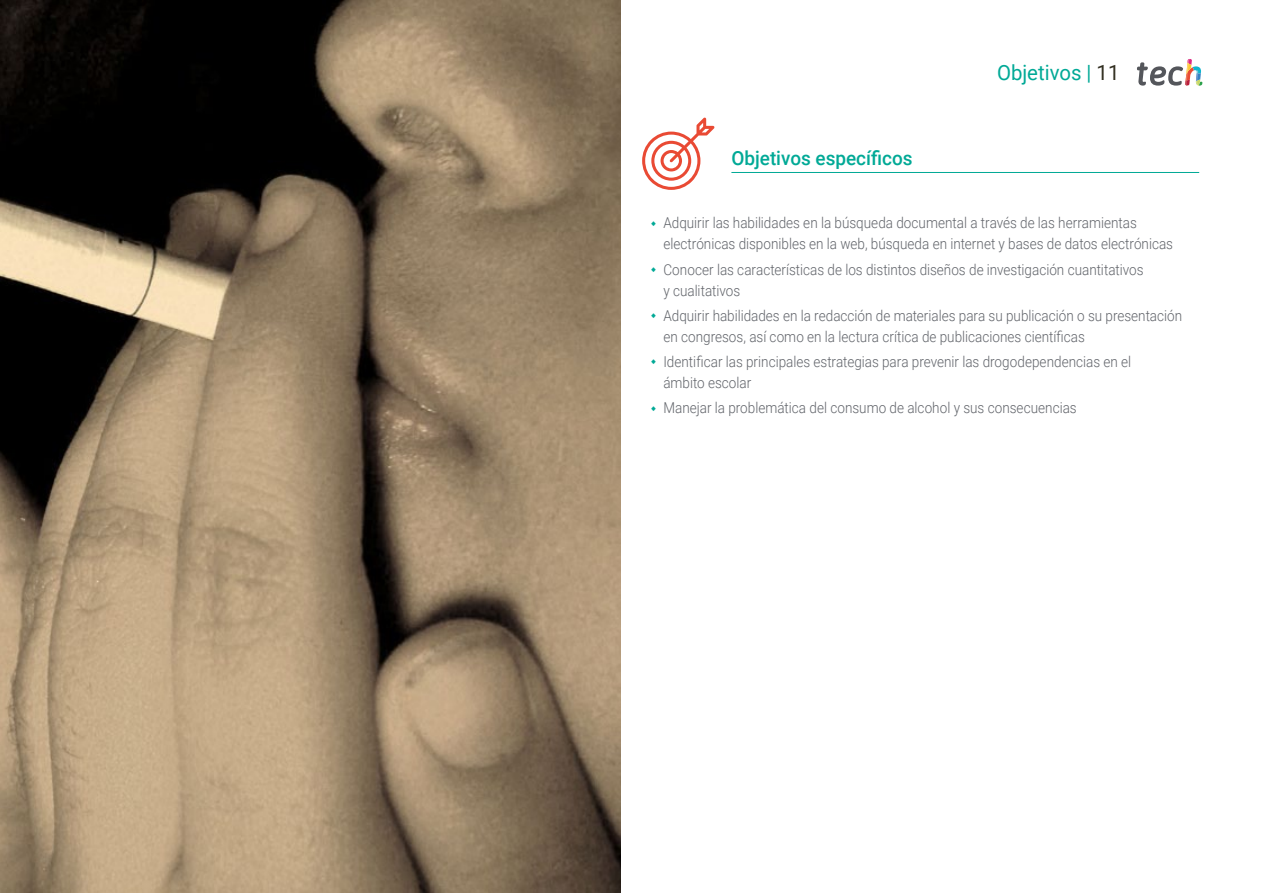
<style>
.page{position:relative;width:1263px;height:893px;background:#fff}
.page>*{position:absolute;margin:0;border:0;box-sizing:border-box;transform-origin:0 0}
.t1{font:21px "Roboto";color:#00a996}
.t2{font:500 19.5px "Roboto";color:#00a996}
.t3{font:300 15px/21px "Roboto";color:#61646a;scale:.9 1}
.s1{color:#312e20}
</style>
<div class="page">
<img style="left:0;top:0;width:621px;height:893px">
<svg style="left:1137px;top:59px;width:65px;height:27px"></svg>
<svg style="left:642px;top:117px;width:72px;height:73px"></svg>
<hr style="left:731px;top:172px;width:468px;height:1px;background:#00a996">
<h2 class="t2" style="left:731px;top:144px;width:183px">Objetivos específicos</h2>
<h1 class="t1" style="left:997px;top:57px;width:124px">Objetivos | <span class="s1">11</span></h1>
<p class="t3" style="left:663px;top:212px;width:568px">Adquirir las habilidades en la búsqueda documental a través de las herramientas electrónicas disponibles en la web, búsqueda en internet y bases de datos electrónicas</p>
<p class="t3" style="left:663px;top:258px;width:535px">Conocer las características de los distintos diseños de investigación cuantitativos y cualitativos</p>
<p class="t3" style="left:663px;top:304px;width:578px">Adquirir habilidades en la redacción de materiales para su publicación o su presentación en congresos, así como en la lectura crítica de publicaciones científicas</p>
<p class="t3" style="left:663px;top:351px;width:521px">Identificar las principales estrategias para prevenir las drogodependencias en el ámbito escolar</p>
<p class="t3" style="left:663px;top:397px;width:461px">Manejar la problemática del consumo de alcohol y sus consecuencias</p>
</div>
